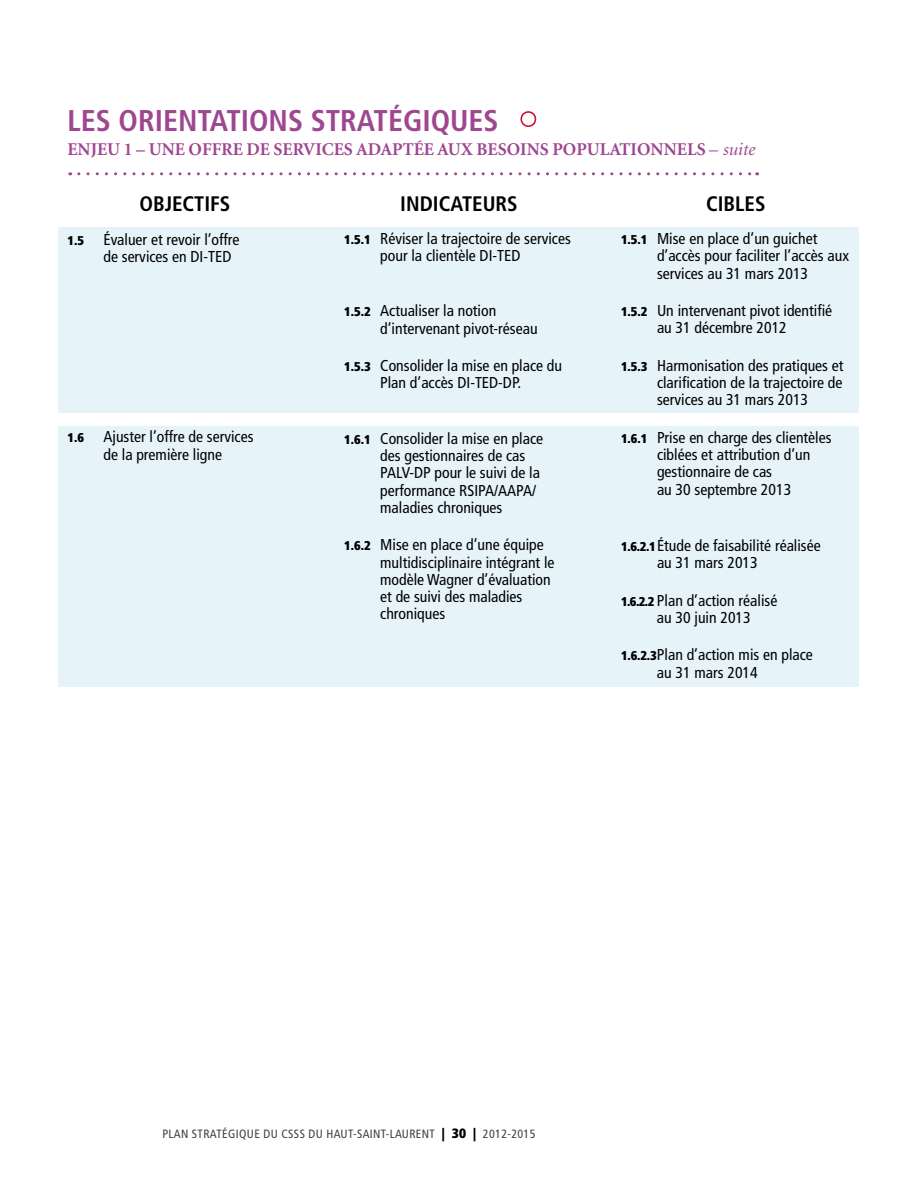
<style>
.page{position:relative;width:918px;height:1188px;background:#fff}
.page>*{position:absolute;margin:0;border:0;box-sizing:border-box;transform-origin:0 0}
.t1{font:700 condensed 30px "Frutiger";color:#9f4690}
.t2{font:700 condensed 21px "Frutiger";color:#000}
.t3{font:700 18px "Minion";color:#9f4690}
.t4{font:condensed 15.75px/17.2px "Frutiger";color:#000}
.t5{font:condensed 12px "Frutiger";letter-spacing:.03em;color:#3e3d40}
.s1{font-weight:400}
.s2{font-weight:400;font-style:italic}
.s3{font-weight:900;font-size:12.75px}
.s4{font-weight:900;font-size:13.5px;color:#000}
</style>
<div class="page">
<div style="left:58px;top:227px;width:801px;height:185px;background:#e6f4fa"></div>
<div style="left:58px;top:427px;width:801px;height:260px;background:#e6f4fa"></div>
<svg style="left:79px;top:172px;width:679px;height:3px"></svg>
<svg style="left:520px;top:111px;width:17px;height:16px"></svg>
<h1 class="t1" style="left:68px;top:102px;width:433px">LES ORIENTATIONS STRATÉGIQUES</h1>
<p class="t3" style="left:68px;top:140px;width:689px">ENJEU 1 – UNE OFFRE DE SERVICES ADAPTÉE AUX BESOINS POPULATIONNELS <span class="s1">–</span> <span class="s2">suite</span></p>
<h2 class="t2" style="left:139px;top:191px;width:93px">OBJECTIFS</h2>
<h2 class="t2" style="left:400px;top:191px;width:119px">INDICATEURS</h2>
<h2 class="t2" style="left:706px;top:191px;width:61px">CIBLES</h2>
<p class="t4" style="left:103px;top:231px;width:138px;text-indent:-36px"><span class="s3">1.5</span> Évaluer et revoir l’offre de services en DI-TED</p>
<p class="t4" style="left:380px;top:230px;width:192px;text-indent:-36px"><span class="s3">1.5.1</span> Réviser la trajectoire de services pour la clientèle DI-TED</p>
<p class="t4" style="left:380px;top:302px;width:159px;text-indent:-36px"><span class="s3">1.5.2</span> Actualiser la notion d’intervenant pivot-réseau</p>
<p class="t4" style="left:344px;top:357px;width:219px;text-align:center"><span class="s3">1.5.3</span> Consolider la mise en place du<br>Plan d’accès DI-TED-DP.</p>
<p class="t4" style="left:657px;top:230px;width:194px;text-indent:-36px"><span class="s3">1.5.1</span> Mise en place d’un guichet d’accès pour faciliter l’accès aux services au 31 mars 2013</p>
<p class="t4" style="left:621px;top:302px;width:213px;text-align:center"><span class="s3">1.5.2</span> Un intervenant pivot identifié au 31 décembre 2012</p>
<p class="t4" style="left:657px;top:357px;width:188px;text-align:justify;text-indent:-36px"><span class="s3">1.5.3</span> Harmonisation des pratiques et clarification de la trajectoire de services au 31 mars 2013</p>
<p class="t4" style="left:657px;top:429px;width:176px;text-indent:-36px"><span class="s3">1.6.1</span> Prise en charge des clientèles ciblées et attribution d’un gestionnaire de cas<br>au 30 septembre 2013</p>
<p class="t4" style="left:657px;top:537px;width:165px;text-indent:-36px"><span class="s3">1.6.2.1</span>Étude de faisabilité réalisée au 31 mars 2013</p>
<p class="t4" style="left:621px;top:592px;width:158px;text-align:center"><span class="s3">1.6.2.2</span> Plan d’action réalisé au 30 juin 2013</p>
<p class="t4" style="left:657px;top:646px;width:157px;text-indent:-36px"><span class="s3">1.6.2.3</span>Plan d’action mis en place au 31 mars 2014</p>
<p class="t4" style="left:68px;top:428px;width:188px;text-align:center"><span class="s3">1.6</span> Ajuster l’offre de services de la première ligne</p>
<p class="t4" style="left:380px;top:430px;width:164px;text-indent:-36px"><span class="s3">1.6.1</span> Consolider la mise en place des gestionnaires de cas<br>PALV-DP pour le suivi de la performance RSIPA/AAPA/ maladies chroniques</p>
<p class="t4" style="left:380px;top:536px;width:176px;text-indent:-36px"><span class="s3">1.6.2</span> Mise en place d’une équipe multidisciplinaire intégrant le modèle Wagner d’évaluation et de suivi des maladies chroniques</p>
<p class="t5" style="left:162px;top:1127px;width:375px">PLAN STRATÉGIQUE DU CSSS DU HAUT-SAINT-LAURENT <span class="s4">| 30 |</span> 2012-2015</p>
</div>
